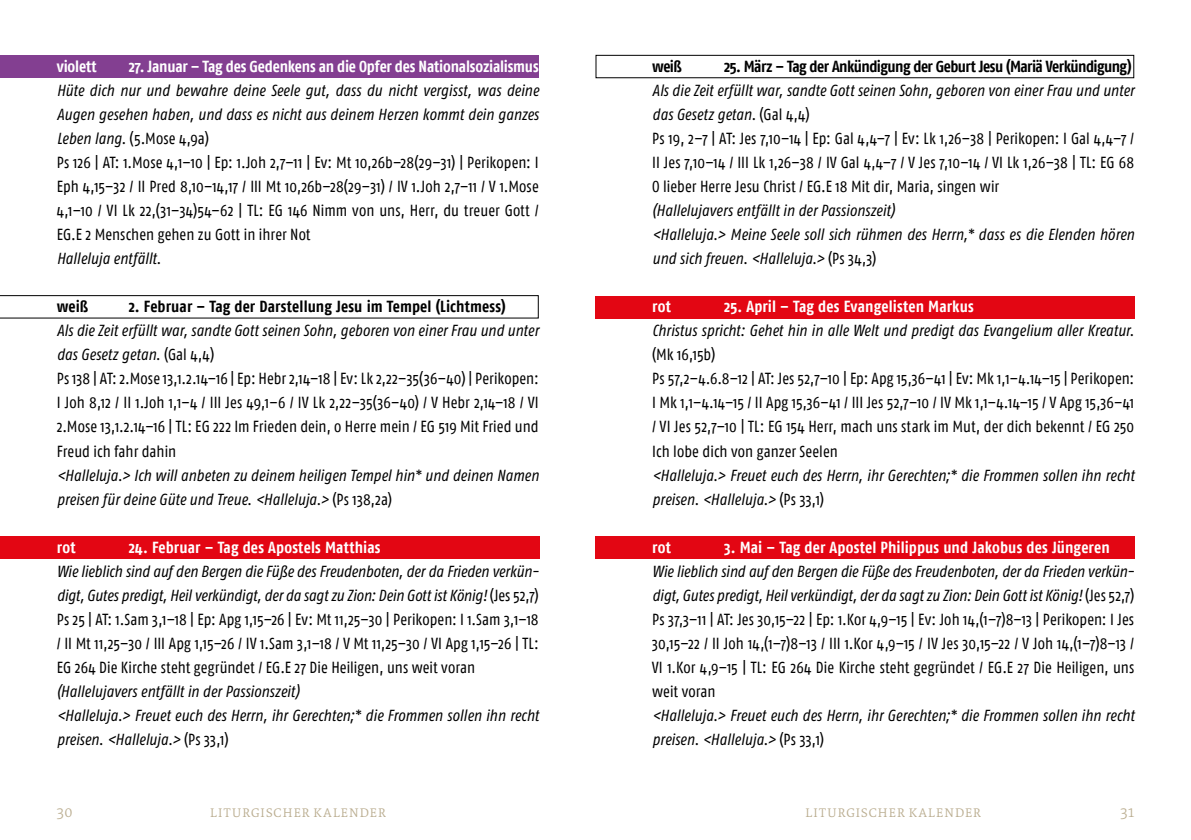
<style>
.page{position:relative;width:1191px;height:840px;background:#fff}
.page>*{position:absolute;margin:0;border:0;box-sizing:border-box;transform-origin:0 0}
.t1{font:16px/24px "Fago Co";letter-spacing:.005em;color:#000;text-align:justify}
.t2{font:italic condensed 16px/24px "Fago OT";color:#000}
.t3{font:700 16px "Fago Co";letter-spacing:.005em;color:#fff}
.t4{font:700 16px "Fago Co";letter-spacing:-.025em;color:#000}
.t5{font:700 16px "Fago Co";letter-spacing:-.015em;color:#fff}
.t6{font:700 16px "Fago Co";letter-spacing:.01em;color:#000}
.t7{font:300 expanded 16px "Tundra OT";letter-spacing:.03em;color:#bbae91}
.s1{font-family:"Fago OT";font-style:italic;font-stretch:condensed}
.s2{font-family:"Fago Co";font-style:normal;font-stretch:normal}
</style>
<div class="page">
<div style="left:0;top:536px;width:539px;height:22px;background:#e30613"></div>
<div style="left:0;top:55px;width:539px;height:23px;background:#833f91"></div>
<svg style="left:0;top:295px;width:539px;height:23px"></svg>
<div style="left:595px;top:296px;width:539px;height:22px;background:#e30613"></div>
<div style="left:595px;top:536px;width:539px;height:22px;background:#e30613"></div>
<div style="left:595px;top:55px;width:539px;height:23px;border:1px solid #000"></div>
<p class="t3" style="left:57px;top:57px;width:41px">violett</p>
<p class="t5" style="left:129px;top:57px;width:411px">27. Januar – Tag des Gedenkens an die Opfer des Nationalsozialismus</p>
<p class="t2" style="left:57px;top:78px;width:483px">Hüte dich nur und bewahre deine Seele gut, dass du nicht vergisst, was deine<br>Augen gesehen haben, und dass es nicht aus deinem Herzen kommt dein ganzes</p>
<p class="t1" style="left:57px;top:126px;width:483px;text-align:left"><span class="s1">Leben lang.</span> (5.Mose 4,9a)<br>Ps 126 | AT: 1.Mose 4,1–10 | Ep: 1.Joh 2,7–11 | Ev: Mt 10,26b–28(29–31) | Perikopen: I Eph 4,15–32 / II Pred 8,10–14,17 / III Mt 10,26b–28(29–31) / IV 1.Joh 2,7–11 / V 1.Mose 4,1–10 / VI Lk 22,(31–34)54–62 | TL: EG 146 Nimm von uns, Herr, du treuer Gott / EG.E 2 Menschen gehen zu Gott in ihrer Not</p>
<p class="t2" style="left:57px;top:246px;width:106px">Halleluja entfällt.</p>
<p class="t4" style="left:57px;top:297px;width:33px">weiß</p>
<p class="t6" style="left:129px;top:297px;width:378px">2. Februar – Tag der Darstellung Jesu im Tempel (Lichtmess)</p>
<p class="t2" style="left:57px;top:318px;width:483px">Als die Zeit erfüllt war, sandte Gott seinen Sohn, geboren von einer Frau und unter das Gesetz getan. <span class="s2">(Gal 4,4)</span></p>
<p class="t1" style="left:57px;top:366px;width:483px">Ps 138 | AT: 2.Mose 13,1.2.14–16 | Ep: Hebr 2,14–18 | Ev: Lk 2,22–35(36–40) | Perikopen:<br>I Joh 8,12 / II 1.Joh 1,1–4 / III Jes 49,1–6 / IV Lk 2,22–35(36–40) / V Hebr 2,14–18 / VI 2.Mose 13,1.2.14–16 | TL: EG 222 Im Frieden dein, o Herre mein / EG 519 Mit Fried und Freud ich fahr dahin</p>
<p class="t2" style="left:57px;top:462px;width:483px">&lt;Halleluja.&gt; Ich will anbeten zu deinem heiligen Tempel hin* und deinen Namen preisen für deine Güte und Treue. &lt;Halleluja.&gt; <span class="s2">(Ps 138,2a)</span></p>
<p class="t3" style="left:57px;top:537px;width:20px">rot</p>
<p class="t3" style="left:129px;top:537px;width:253px">24. Februar – Tag des Apostels Matthias</p>
<p class="t2" style="left:57px;top:558px;width:483px">Wie lieblich sind auf den Bergen die Füße des Freudenboten, der da Frieden verkün&shy;digt, Gutes predigt, Heil verkündigt, der da sagt zu Zion: Dein Gott ist König! <span class="s2">(Jes 52,7)</span></p>
<p class="t1" style="left:57px;top:606px;width:483px">Ps 25 | AT: 1.Sam 3,1–18 | Ep: Apg 1,15–26 | Ev: Mt 11,25–30 | Perikopen: I 1.Sam 3,1–18 / II Mt 11,25–30 / III Apg 1,15–26 / IV 1.Sam 3,1–18 / V Mt 11,25–30 / VI Apg 1,15–26 | TL:<br>EG 264 Die Kirche steht gegründet / EG.E 27 Die Heiligen, uns weit voran</p>
<p class="t2" style="left:57px;top:678px;width:483px">(Hallelujavers entfällt in der Passionszeit)<br>&lt;Halleluja.&gt; Freuet euch des Herrn, ihr Gerechten;* die Frommen sollen ihn recht preisen. &lt;Halleluja.&gt; <span class="s2">(Ps 33,1)</span></p>
<p class="t4" style="left:652px;top:57px;width:31px">weiß</p>
<p class="t4" style="left:724px;top:57px;width:409px">25. März – Tag der Ankündigung der Geburt Jesu (Mariä Verkündigung)</p>
<p class="t2" style="left:652px;top:78px;width:483px">Als die Zeit erfüllt war, sandte Gott seinen Sohn, geboren von einer Frau und unter das Gesetz getan. <span class="s2">(Gal 4,4)</span></p>
<p class="t1" style="left:652px;top:126px;width:483px">Ps 19, 2–7 | AT: Jes 7,10–14 | Ep: Gal 4,4–7 | Ev: Lk 1,26–38 | Perikopen: I Gal 4,4–7 / II Jes 7,10–14 / III Lk 1,26–38 / IV Gal 4,4–7 / V Jes 7,10–14 / VI Lk 1,26–38 | TL: EG 68<br>O lieber Herre Jesu Christ / EG.E 18 Mit dir, Maria, singen wir</p>
<p class="t2" style="left:652px;top:198px;width:483px">(Hallelujavers entfällt in der Passionszeit)<br>&lt;Halleluja.&gt; Meine Seele soll sich rühmen des Herrn,* dass es die Elenden hören und sich freuen. &lt;Halleluja.&gt; <span class="s2">(Ps 34,3)</span></p>
<p class="t3" style="left:652px;top:297px;width:20px">rot</p>
<p class="t3" style="left:724px;top:297px;width:251px">25. April – Tag des Evangelisten Markus</p>
<p class="t2" style="left:652px;top:318px;width:483px">Christus spricht: Gehet hin in alle Welt und predigt das Evangelium aller Kreatur.</p>
<p class="t1" style="left:652px;top:342px;width:483px;text-align:left">(Mk 16,15b)<br>Ps 57,2–4.6.8–12 | AT: Jes 52,7–10 | Ep: Apg 15,36–41 | Ev: Mk 1,1–4.14–15 | Perikopen:<br>I Mk 1,1–4.14–15 / II Apg 15,36–41 / III Jes 52,7–10 / IV Mk 1,1–4.14–15 / V Apg 15,36–41 / VI Jes 52,7–10 | TL: EG 154 Herr, mach uns stark im Mut, der dich bekennt / EG 250<br>Ich lobe dich von ganzer Seelen</p>
<p class="t2" style="left:652px;top:462px;width:483px">&lt;Halleluja.&gt; Freuet euch des Herrn, ihr Gerechten;* die Frommen sollen ihn recht preisen. &lt;Halleluja.&gt; <span class="s2">(Ps 33,1)</span></p>
<p class="t3" style="left:652px;top:537px;width:20px">rot</p>
<p class="t3" style="left:724px;top:537px;width:387px">3. Mai – Tag der Apostel Philippus und Jakobus des Jüngeren</p>
<p class="t2" style="left:652px;top:558px;width:483px">Wie lieblich sind auf den Bergen die Füße des Freudenboten, der da Frieden verkün&shy;digt, Gutes predigt, Heil verkündigt, der da sagt zu Zion: Dein Gott ist König! <span class="s2">(Jes 52,7)</span></p>
<p class="t1" style="left:652px;top:606px;width:483px">Ps 37,3–11 | AT: Jes 30,15–22 | Ep: 1.Kor 4,9–15 | Ev: Joh 14,(1–7)8–13 | Perikopen: I Jes 30,15–22 / II Joh 14,(1–7)8–13 / III 1.Kor 4,9–15 / IV Jes 30,15–22 / V Joh 14,(1–7)8–13 / VI 1.Kor 4,9–15 | TL: EG 264 Die Kirche steht gegründet / EG.E 27 Die Heiligen, uns weit voran</p>
<p class="t2" style="left:652px;top:702px;width:483px">&lt;Halleluja.&gt; Freuet euch des Herrn, ihr Gerechten;* die Frommen sollen ihn recht preisen. &lt;Halleluja.&gt; <span class="s2">(Ps 33,1)</span></p>
<p class="t7" style="left:57px;top:802px;width:17px">30</p>
<p class="t7" style="left:210px;top:802px;width:178px">liturgischer kalender</p>
<p class="t7" style="left:805px;top:802px;width:178px">liturgischer kalender</p>
<p class="t7" style="left:1120px;top:802px;width:15px">31</p>
</div>
